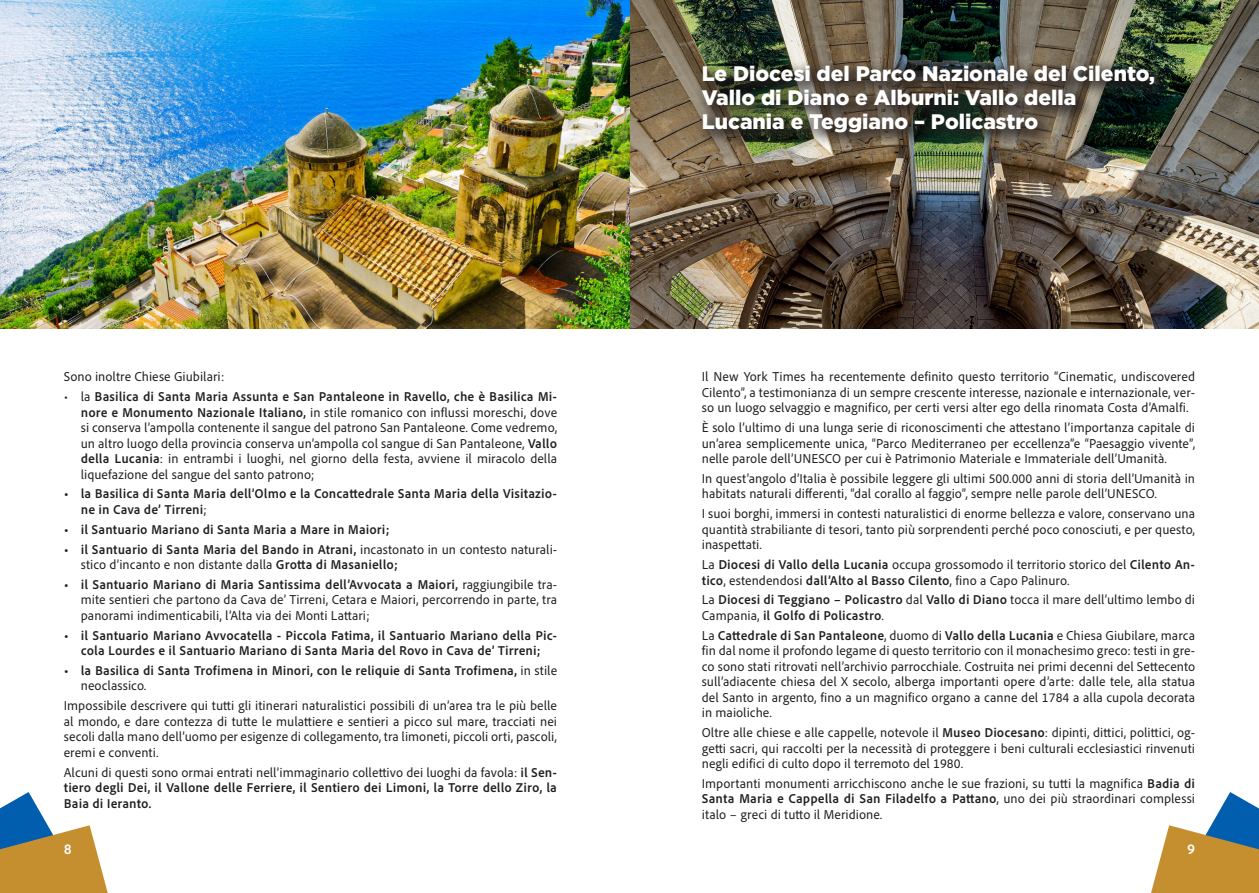
<style>
.page{position:relative;width:1259px;height:893px;background:#fff}
.page>*{position:absolute;margin:0;border:0;box-sizing:border-box;transform-origin:0 0}
.titolo{font:900 21px/24.2px "Gotham";color:#fff}
.t1{font:700 15px "Adobe Clean UX";color:#fff}
.t2{font:13.5px/15.6px "Adobe Clean UX";color:#231f20;text-align:justify}
.t3{font:700 13.5px/15.6px "Adobe Clean UX";color:#231f20}
.s1{font-weight:700}
.s2{font-weight:400}
</style>
<div class="page">
<svg style="left:0;top:792px;width:108px;height:101px"></svg>
<svg style="left:1151px;top:792px;width:108px;height:101px"></svg>
<img style="left:0;top:0;width:1259px;height:329px">
<div style="left:694px;top:57px;width:479px;height:94px;background:#231f20;opacity:.75"></div>
<p class="t2" style="left:64px;top:369px;width:162px">Sono inoltre Chiese Giubilari:</p>
<p class="t2" style="left:81px;top:388px;width:478px;text-indent:-17px">• la <span class="s1">Basilica di Santa Maria Assunta e San Pantaleone in Ravello, che è Basilica Mi&shy;nore e Monumento Nazionale Italiano,</span> in stile romanico con influssi moreschi, dove si conserva l’ampolla contenente il sangue del patrono San Pantaleone. Come vedremo, un altro luogo della provincia conserva un’ampolla col sangue di San Pantaleone, <span class="s1">Vallo della Lucania</span>: in entrambi i luoghi, nel giorno della festa, avviene il miracolo della liquefazione del sangue del santo patrono;</p>
<p class="t3" style="left:81px;top:486px;width:478px;text-indent:-17px">• la Basilica di Santa Maria dell’Olmo e la Concattedrale Santa Maria della Visitazio&shy;ne in Cava de’ Tirreni<span class="s2">;</span></p>
<p class="t3" style="left:64px;top:521px;width:327px">• il Santuario Mariano di Santa Maria a Mare in Maiori;</p>
<p class="t2" style="left:81px;top:541px;width:478px;text-indent:-17px"><span class="s1">• il Santuario di Santa Maria del Bando in Atrani,</span> incastonato in un contesto naturali&shy;stico d’incanto e non distante dalla <span class="s1">Grotta di Masaniello;</span></p>
<p class="t2" style="left:81px;top:576px;width:478px;text-indent:-17px"><span class="s1">• il Santuario Mariano di Maria Santissima dell’Avvocata a Maiori,</span> raggiungibile tra&shy;mite sentieri che partono da Cava de’ Tirreni, Cetara e Maiori, percorrendo in parte, tra panorami indimenticabili, l’Alta via dei Monti Lattari;</p>
<p class="t3" style="left:64px;top:627px;width:495px;text-align:center">• il Santuario Mariano Avvocatella - Piccola Fatima, il Santuario Mariano della Pic&shy;cola Lourdes e il Santuario Mariano di Santa Maria del Rovo in Cava de’ Tirreni;</p>
<p class="t3" style="left:81px;top:662px;width:478px;text-indent:-17px">• la Basilica di Santa Trofimena in Minori, con le reliquie di Santa Trofimena, <span class="s2">in stile neoclassico.</span></p>
<p class="t2" style="left:64px;top:698px;width:495px">Impossibile descrivere qui tutti gli itinerari naturalistici possibili di un’area tra le più belle al mondo, e dare contezza di tutte le mulattiere e sentieri a picco sul mare, tracciati nei secoli dalla mano dell’uomo per esigenze di collegamento, tra limoneti, piccoli orti, pascoli, eremi e conventi.</p>
<p class="t3" style="left:64px;top:764px;width:495px;text-align:justify"><span class="s2">Alcuni di questi sono ormai entrati nell’immaginario collettivo dei luoghi da favola:</span> il Sen&shy;tiero degli Dei, il Vallone delle Ferriere, il Sentiero dei Limoni, la Torre dello Ziro, la Baia di Ieranto.</p>
<p class="titolo" style="left:702px;top:61px;width:455px">Le Diocesi del Parco Nazionale del Cilento,<br>Vallo di Diano e Alburni: Vallo della<br>Lucania e Teggiano – Policastro</p>
<p class="t2" style="left:702px;top:369px;width:495px">Il New York Times ha recentemente definito questo territorio “Cinematic, undiscovered Cilento”, a testimonianza di un sempre crescente interesse, nazionale e internazionale, ver&shy;so un luogo selvaggio e magnifico, per certi versi alter ego della rinomata Costa d’Amalfi.</p>
<p class="t2" style="left:702px;top:419px;width:495px">È solo l’ultimo di una lunga serie di riconoscimenti che attestano l’importanza capitale di un’area semplicemente unica, “Parco Mediterraneo per eccellenza”e “Paesaggio vivente”, nelle parole dell’UNESCO per cui è Patrimonio Materiale e Immateriale dell’Umanità.</p>
<p class="t2" style="left:702px;top:470px;width:495px">In quest’angolo d’Italia è possibile leggere gli ultimi 500.000 anni di storia dell’Umanità in habitats naturali differenti, “dal corallo al faggio”, sempre nelle parole dell’UNESCO.</p>
<p class="t2" style="left:702px;top:505px;width:495px">I suoi borghi, immersi in contesti naturalistici di enorme bellezza e valore, conservano una quantità strabiliante di tesori, tanto più sorprendenti perché poco conosciuti, e per questo, inaspettati.</p>
<p class="t2" style="left:702px;top:556px;width:495px">La <span class="s1">Diocesi di Vallo della Lucania</span> occupa grossomodo il territorio storico del <span class="s1">Cilento An&shy;tico</span>, estendendosi <span class="s1">dall’Alto al Basso Cilento</span>, fino a Capo Palinuro.</p>
<p class="t3" style="left:702px;top:592px;width:495px"><span class="s2">La</span> Diocesi di Teggiano – Policastro <span class="s2">dal</span> Vallo di Diano <span class="s2">tocca il mare dell’ultimo lembo di<br>Campania,</span> il Golfo di Policastro<span class="s2">.</span></p>
<p class="t2" style="left:702px;top:627px;width:495px">La <span class="s1">Cattedrale di San Pantaleone</span>, duomo di <span class="s1">Vallo della Lucania</span> e Chiesa Giubilare, marca fin dal nome il profondo legame di questo territorio con il monachesimo greco: testi in gre&shy;co sono stati ritrovati nell’archivio parrocchiale. Costruita nei primi decenni del Settecento sull’adiacente chiesa del X secolo, alberga importanti opere d’arte: dalle tele, alla statua del Santo in argento, fino a un magnifico organo a canne del 1784 a alla cupola decorata in maioliche.</p>
<p class="t2" style="left:702px;top:724px;width:495px">Oltre alle chiese e alle cappelle, notevole il <span class="s1">Museo Diocesano</span>: dipinti, dittici, polittici, og&shy;getti sacri, qui raccolti per la necessità di proteggere i beni culturali ecclesiastici rinvenuti negli edifici di culto dopo il terremoto del 1980.</p>
<p class="t2" style="left:702px;top:775px;width:495px">Importanti monumenti arricchiscono anche le sue frazioni, su tutti la magnifica <span class="s1">Badia di Santa Maria e Cappella di San Filadelfo a Pattano</span>, uno dei più straordinari complessi italo – greci di tutto il Meridione.</p>
<p class="t1" style="left:64px;top:839px;width:10px">8</p>
<p class="t1" style="left:1187px;top:839px;width:10px">9</p>
</div>
